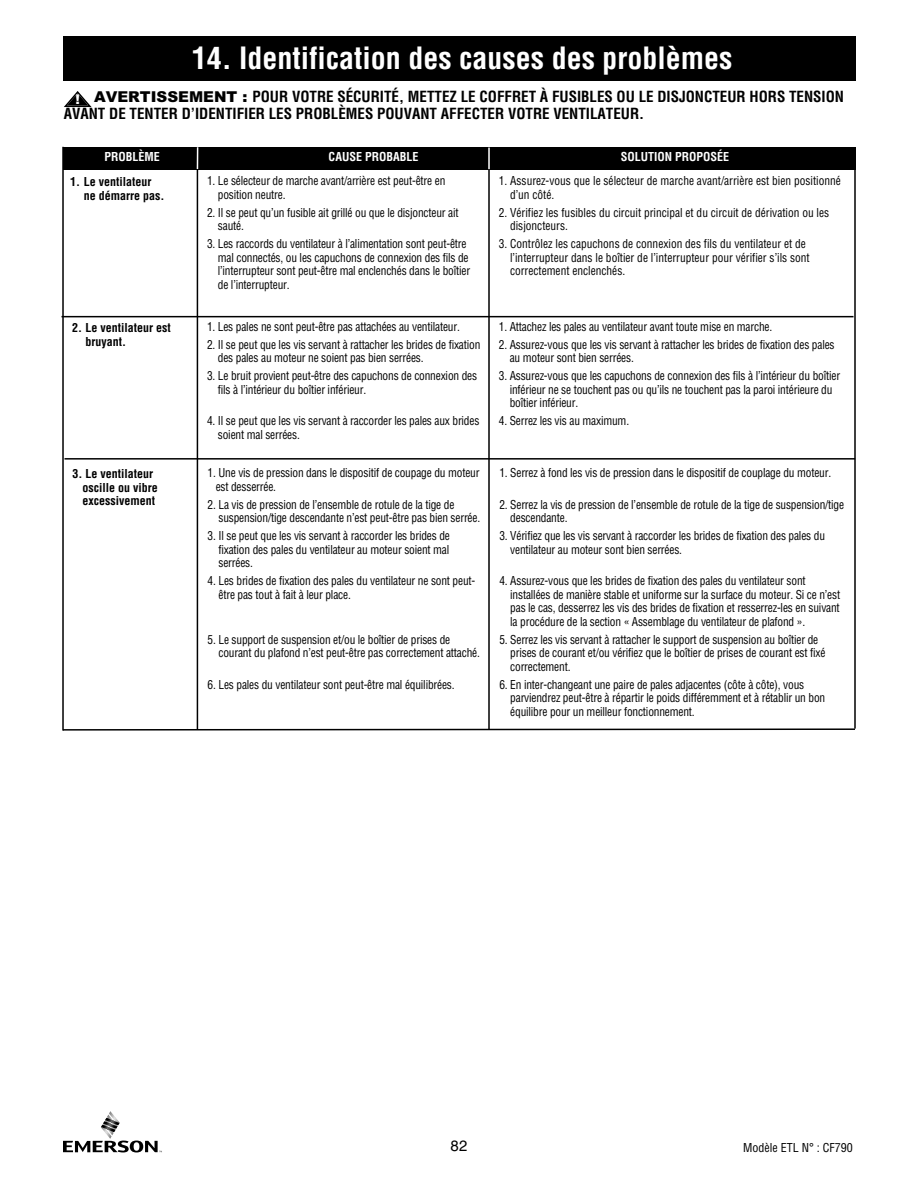
<style>
.page{position:relative;width:918px;height:1188px;background:#fff}
.page>*{position:absolute;margin:0;border:0;box-sizing:border-box;transform-origin:0 0}
.t1{font:700 condensed 30px "Helvetica";color:#fff}
.t2{font:700 condensed 15px/16.5px "Helvetica";color:#000}
.t3{font:15px "Helvetica";color:#000}
.t4{font:900 13.5px "Arial";color:#fff}
.t5{font:condensed 12px/13.5px "Helvetica";letter-spacing:-.015em;color:#000;scale:.95 1}
.t6{font:700 condensed 12px/13.5px "Helvetica";color:#000}
.t7{font:700 condensed 12px "Helvetica";color:#fff}
.t8{font:condensed 12px "Helvetica";letter-spacing:-.015em;color:#000}
.s1{font-family:"Arial";font-weight:900;font-stretch:normal}
</style>
<div class="page">
<img style="left:110px;top:1111px;width:6px;height:7px">
<img style="left:105px;top:1132px;width:7px;height:7px">
<svg style="left:101px;top:1118px;width:19px;height:14px"></svg>
<svg style="left:63px;top:1141px;width:99px;height:11px"></svg>
<div style="left:63px;top:147px;width:792px;height:22px;background:#000"></div>
<div style="left:63px;top:36px;width:792px;height:45px;background:#000"></div>
<hr style="left:197px;top:154px;width:1px;height:576px;background:#000">
<hr style="left:488px;top:151px;width:2px;height:579px;background:#000">
<hr style="left:854px;top:148px;width:2px;height:581px;background:#000">
<svg style="left:64px;top:91px;width:28px;height:16px"></svg>
<hr style="left:62px;top:147px;width:2px;height:584px;background:#000">
<hr style="left:62px;top:316px;width:792px;height:1px;background:#000">
<hr style="left:64px;top:458px;width:791px;height:2px;background:#000">
<svg style="left:62px;top:728px;width:794px;height:3px;background:#7e7e7e"></svg>
<svg style="left:197px;top:147px;width:1px;height:22px"></svg>
<hr style="left:488px;top:148px;width:2px;height:21px;background:#fff">
<h1 class="t1" style="left:192px;top:41px;width:542px">14. Identification des causes des problèmes</h1>
<p class="t2" style="left:64px;top:89px;width:782px;text-indent:30px"><span class="s1">AVERTISSEMENT :</span> POUR VOTRE SÉCURITÉ, METTEZ LE COFFRET À FUSIBLES OU LE DISJONCTEUR HORS TENSION<br>AVANT DE TENTER D’IDENTIFIER LES PROBLÈMES POUVANT AFFECTER VOTRE VENTILATEUR.</p>
<p class="t4" style="left:75px;top:92px;width:6px">!</p>
<p class="t7" style="left:104px;top:150px;width:57px">PROBLÈME</p>
<p class="t7" style="left:329px;top:150px;width:91px">CAUSE PROBABLE</p>
<p class="t7" style="left:621px;top:150px;width:110px">SOLUTION PROPOSÉE</p>
<p class="t6" style="left:84px;top:175px;width:82px;text-indent:-14px">1. Le ventilateur ne démarre pas.</p>
<p class="t6" style="left:86px;top:321px;width:87px;text-indent:-14px">2. Le ventilateur est bruyant.</p>
<p class="t5" style="left:218px;top:174px;width:241px;text-indent:-11px">1. Le sélecteur de marche avant/arrière est peut-être en position neutre.</p>
<p class="t5" style="left:218px;top:206px;width:255px;text-indent:-11px">2. Il se peut qu’un fusible ait grillé ou que le disjoncteur ait sauté.</p>
<p class="t5" style="left:218px;top:237px;width:267px;text-indent:-11px">3. Les raccords du ventilateur à l’alimentation sont peut-être mal connectés, ou les capuchons de connexion des fils de l’interrupteur sont peut-être mal enclenchés dans le boîtier de l’interrupteur.</p>
<p class="t5" style="left:207px;top:320px;width:268px">1. Les pales ne sont peut-être pas attachées au ventilateur.</p>
<p class="t5" style="left:218px;top:338px;width:278px;text-indent:-11px">2. Il se peut que les vis servant à rattacher les brides de fixation des pales au moteur ne soient pas bien serrées.</p>
<p class="t5" style="left:218px;top:370px;width:274px;text-indent:-11px">3. Le bruit provient peut-être des capuchons de connexion des fils à l’intérieur du boîtier inférieur.</p>
<p class="t5" style="left:218px;top:415px;width:277px;text-indent:-11px">4. Il se peut que les vis servant à raccorder les pales aux brides soient mal serrées.</p>
<p class="t5" style="left:510px;top:174px;width:350px;text-indent:-11px">1. Assurez-vous que le sélecteur de marche avant/arrière est bien positionné d’un côté.</p>
<p class="t5" style="left:510px;top:206px;width:338px;text-indent:-11px">2. Vérifiez les fusibles du circuit principal et du circuit de dérivation ou les disjoncteurs.</p>
<p class="t5" style="left:510px;top:237px;width:317px;text-indent:-11px">3. Contrôlez les capuchons de connexion des fils du ventilateur et de l’interrupteur dans le boîtier de l’interrupteur pour vérifier s’ils sont correctement enclenchés.</p>
<p class="t5" style="left:499px;top:320px;width:289px">1. Attachez les pales au ventilateur avant toute mise en marche.</p>
<p class="t5" style="left:510px;top:338px;width:344px;text-indent:-11px">2. Assurez-vous que les vis servant à rattacher les brides de fixation des pales au moteur sont bien serrées.</p>
<p class="t5" style="left:510px;top:370px;width:349px;text-indent:-11px">3. Assurez-vous que les capuchons de connexion des fils à l’intérieur du boîtier inférieur ne se touchent pas ou qu’ils ne touchent pas la paroi intérieure du boîtier inférieur.</p>
<p class="t5" style="left:499px;top:415px;width:139px">4. Serrez les vis au maximum.</p>
<p class="t6" style="left:83px;top:467px;width:77px;text-indent:-10px">3. Le ventilateur oscille ou vibre excessivement</p>
<p class="t5" style="left:216px;top:466px;width:279px;text-indent:-8px">1. Une vis de pression dans le dispositif de coupage du moteur est desserrée.</p>
<p class="t5" style="left:218px;top:498px;width:277px;text-indent:-11px">2. La vis de pression de l’ensemble de rotule de la tige de suspension/tige descendante n’est peut-être pas bien serrée.</p>
<p class="t5" style="left:218px;top:529px;width:245px;text-align:justify;text-indent:-11px">3. Il se peut que les vis servant à raccorder les brides de fixation des pales du ventilateur au moteur soient mal serrées.</p>
<p class="t5" style="left:218px;top:574px;width:272px;text-indent:-11px">4. Les brides de fixation des pales du ventilateur ne sont peut&shy;être pas tout à fait à leur place.</p>
<p class="t5" style="left:218px;top:633px;width:277px;text-indent:-11px">5. Le support de suspension et/ou le boîtier de prises de courant du plafond n’est peut-être pas correctement attaché.</p>
<p class="t5" style="left:208px;top:678px;width:262px">6. Les pales du ventilateur sont peut-être mal équilibrées.</p>
<p class="t5" style="left:499px;top:466px;width:351px">1. Serrez à fond les vis de pression dans le dispositif de couplage du moteur.</p>
<p class="t5" style="left:510px;top:498px;width:353px;text-indent:-11px">2. Serrez la vis de pression de l’ensemble de rotule de la tige de suspension/tige descendante.</p>
<p class="t5" style="left:510px;top:529px;width:333px;text-indent:-11px">3. Vérifiez que les vis servant à raccorder les brides de fixation des pales du ventilateur au moteur sont bien serrées.</p>
<p class="t5" style="left:510px;top:574px;width:349px;text-indent:-11px">4. Assurez-vous que les brides de fixation des pales du ventilateur sont installées de manière stable et uniforme sur la surface du moteur. Si ce n’est pas le cas, desserrez les vis des brides de fixation et resserrez-les en suivant la procédure de la section « Assemblage du ventilateur de plafond ».</p>
<p class="t5" style="left:510px;top:633px;width:333px;text-indent:-11px">5. Serrez les vis servant à rattacher le support de suspension au boîtier de prises de courant et/ou vérifiez que le boîtier de prises de courant est fixé correctement.</p>
<p class="t5" style="left:510px;top:678px;width:333px;text-indent:-11px">6. En inter-changeant une paire de pales adjacentes (côte à côte), vous parviendrez peut-être à répartir le poids différemment et à rétablir un bon équilibre pour un meilleur fonctionnement.</p>
<p class="t3" style="left:451px;top:1141px;width:18px">82</p>
<p class="t8" style="left:743px;top:1141px;width:111px">Modèle ETL N° : CF790</p>
</div>
